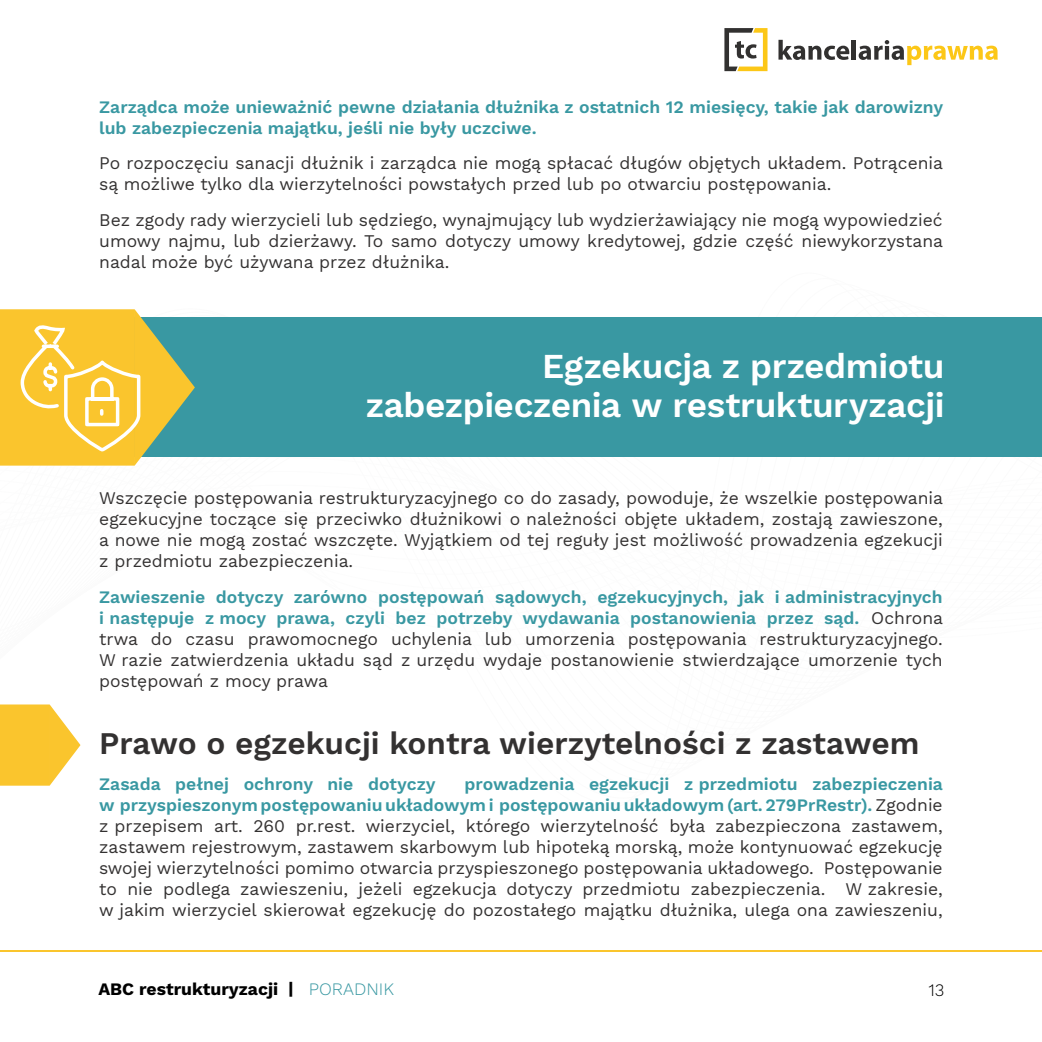
<style>
.page{position:relative;width:1042px;height:1042px;background:#fff}
.page>*{position:absolute;margin:0;border:0;box-sizing:border-box;transform-origin:0 0}
.t1{font:600 35px/38.5px "Work Sans";letter-spacing:-.01em;color:#fff;text-align:right}
.t2{font:600 31.5px "Work Sans";color:#333131}
.t3{font:17.5px/21px "Work Sans";color:#333131;text-align:justify}
.t4{font:600 17.5px/21px "Work Sans";color:#3998a2}
.t5{font:700 17.5px "Work Sans";color:#000}
.t6{font:300 17.5px "Work Sans";color:#000}
.s1{font-weight:600;color:#3998a2}
.s2{font-weight:300;color:#3998a2}
</style>
<div class="page">
<hr style="left:0;top:950px;width:1042px;height:1px;background:#fac52d">
<svg style="left:778px;top:40px;width:71px;height:20px"></svg>
<hr style="left:852px;top:40px;width:4px;height:20px;background:#323130">
<svg style="left:724px;top:28px;width:43px;height:43px"></svg>
<svg style="left:858px;top:40px;width:140px;height:25px"></svg>
<div style="left:0;top:317px;width:1042px;height:140px;background:#3998a2"></div>
<svg style="left:0;top:704px;width:80px;height:81px"></svg>
<svg style="left:0;top:309px;width:195px;height:157px"></svg>
<p class="t4" style="left:99px;top:97px;width:845px">Zarządca może unieważnić pewne działania dłużnika z ostatnich 12 miesięcy, takie jak darowizny lub zabezpieczenia majątku, jeśli nie były uczciwe.</p>
<p class="t3" style="left:99px;top:152px;width:845px">Po rozpoczęciu sanacji dłużnik i zarządca nie mogą spłacać długów objętych układem. Potrącenia są możliwe tylko dla wierzytelności powstałych przed lub po otwarciu postępowania.</p>
<p class="t3" style="left:99px;top:209px;width:845px">Bez zgody rady wierzycieli lub sędziego, wynajmujący lub wydzierżawiający nie mogą wypowiedzieć umowy najmu, lub dzierżawy. To samo dotyczy umowy kredytowej, gdzie część niewykorzystana nadal może być używana przez dłużnika.</p>
<h1 class="t1" style="left:366px;top:349px;width:580px">Egzekucja z przedmiotu zabezpieczenia w restrukturyzacji</h1>
<p class="t3" style="left:99px;top:486px;width:845px">Wszczęcie postępowania restrukturyzacyjnego co do zasady, powoduje, że wszelkie postępowania egzekucyjne toczące się przeciwko dłużnikowi o należności objęte układem, zostają zawieszone, a nowe nie mogą zostać wszczęte. Wyjątkiem od tej reguły jest możliwość prowadzenia egzekucji z przedmiotu zabezpieczenia.</p>
<p class="t3" style="left:99px;top:585px;width:845px"><span class="s1">Zawieszenie dotyczy zarówno postępowań sądowych, egzekucyjnych, jak i administracyjnych i następuje z mocy prawa, czyli bez potrzeby wydawania postanowienia przez sąd.</span> Ochrona trwa do czasu prawomocnego uchylenia lub umorzenia postępowania restrukturyzacyjnego.<br>W razie zatwierdzenia układu sąd z urzędu wydaje postanowienie stwierdzające umorzenie tych postępowań z mocy prawa</p>
<h2 class="t2" style="left:99px;top:725px;width:822px">Prawo o egzekucji kontra wierzytelności z zastawem</h2>
<p class="t4" style="left:99px;top:774px;width:338px">Zasada pełnej ochrony nie dotyczy</p>
<p class="t3" style="left:99px;top:773px;width:845px;text-indent:365px"><span class="s1">prowadzenia egzekucji z przedmiotu zabezpieczenia w przyspieszonym postępowaniu układowym i postępowaniu układowym (art. 279PrRestr).</span> Zgodnie z przepisem art. 260 pr.rest. wierzyciel, którego wierzytelność była zabezpieczona zastawem, zastawem rejestrowym, zastawem skarbowym lub hipoteką morską, może kontynuować egzekucję swojej wierzytelności pomimo otwarcia przyspieszonego postępowania układowego. Postępowanie to nie podlega zawieszeniu, jeżeli egzekucja dotyczy przedmiotu zabezpieczenia. W zakresie, w jakim wierzyciel skierował egzekucję do pozostałego majątku dłużnika, ulega ona zawieszeniu,</p>
<p class="t5" style="left:98px;top:979px;width:297px">ABC restrukturyzacji | <span class="s2">PORADNIK</span></p>
<p class="t6" style="left:928px;top:979px;width:18px">13</p>
</div>
